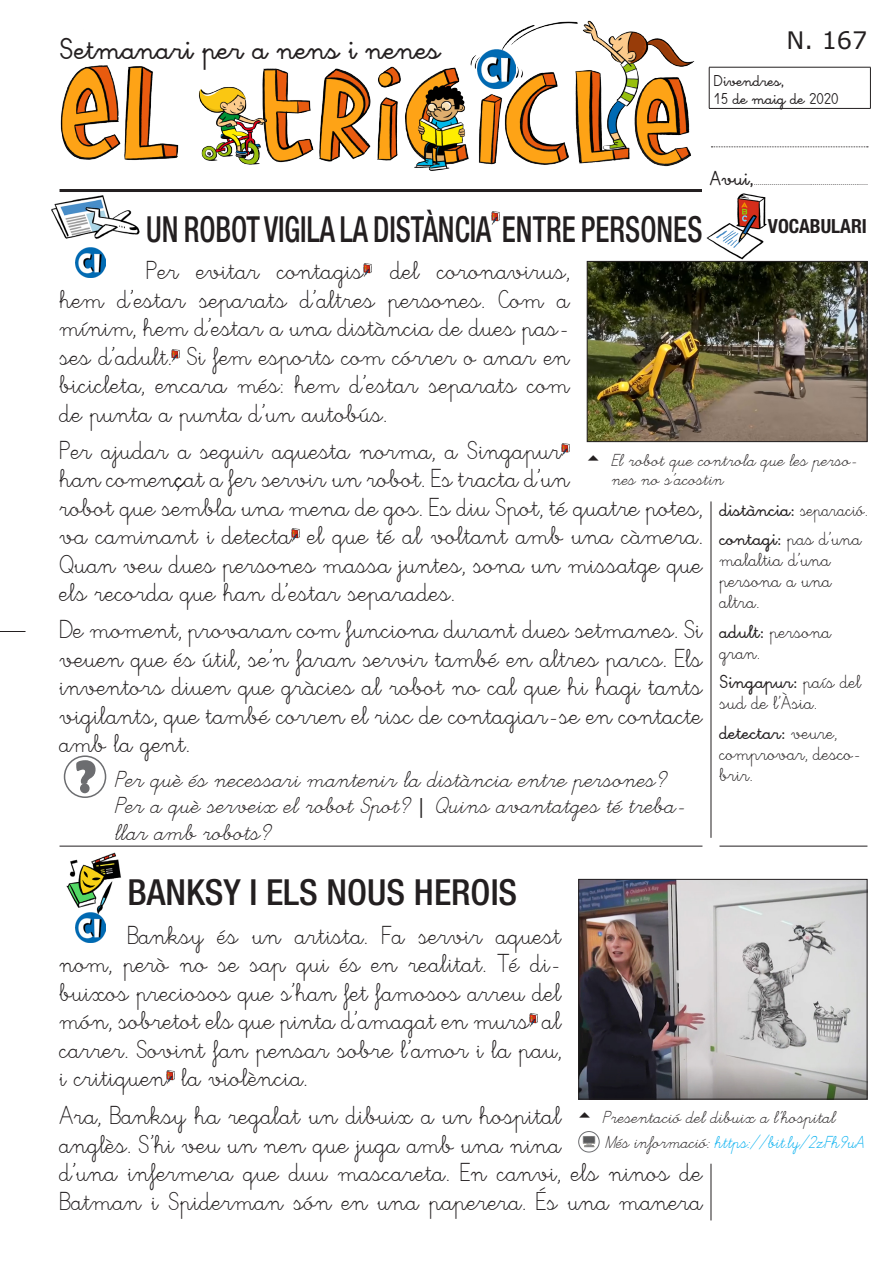
<style>
.page{position:relative;width:893px;height:1263px;background:#fff}
.page>*{position:absolute;margin:0;border:0;box-sizing:border-box;transform-origin:0 0}
.t1{font:500 condensed 36px "Helvetica Neue LT Std";color:#231f20;scale:.81 1}
.t2{font:500 condensed 36px "Helvetica Neue LT Std";color:#231f20}
.t3{font:31.5px "Escolar 2 Negra";color:#231f20}
.t4{font:27px/28.5px "Escolar 1";color:#231f20;text-align:justify}
.t5{font:italic 24px/26.2px "Escolar 1";color:#231f20}
.t6{font:24px "Verdana";color:#231f20}
.t7{font:21px "Escolar 2 Negra";color:#231f20}
.cos_basic{font:19.65px/21px "Escolar 1";color:#231f20}
.cos_basic-2{font:19.65px "Escolar 2 Negra";color:#231f20}
.t8{font:700 condensed 19.5px "Helvetica Neue LT Std";color:#231f20}
.cos_basic-3{font:italic 18px/19.5px "Escolar 1";color:#231f20}
.cos_basic-4{font:italic 18px "Escolar 1";color:#00aeef;scale:.96 1}
.t9{font:16.35px "Escolar 2 Negra";color:#231f20}
.t10{font:9px "Escolar 2 Negra";color:#231f20}
.s1{font-family:"Verdana";font-size:16.5px}
.s2{font-family:"Escolar 1"}
.s3{font-family:"Escolar 2 Negra"}
.s4{color:#231f20}
</style>
<div class="page">
<img style="left:51px;top:190px;width:56px;height:28px">
<svg style="left:711px;top:146px;width:157px;height:1px"></svg>
<svg style="left:0;top:631px;width:26px;height:1px"></svg>
<img style="left:60px;top:20px;width:635px;height:151px">
<div style="left:64px;top:755px;width:42px;height:43px;border:2px solid #6c6d70;border-radius:50%"></div>
<hr style="left:711px;top:501px;width:1px;height:337px;background:#231f20">
<hr style="left:709px;top:67px;width:162px;height:1px;background:#231f20">
<hr style="left:709px;top:67px;width:1px;height:41px;background:#231f20">
<hr style="left:870px;top:67px;width:1px;height:41px;background:#231f20">
<hr style="left:709px;top:108px;width:162px;height:1px;background:#231f20">
<hr style="left:719px;top:846px;width:148px;height:1px;background:#231f20">
<hr style="left:60px;top:846px;width:642px;height:1px;background:#231f20">
<hr style="left:60px;top:189px;width:642px;height:3px;background:#231f20">
<hr style="left:711px;top:1164px;width:1px;height:56px;background:#231f20">
<img style="left:712px;top:193px;width:62px;height:68px">
<img style="left:712px;top:263px;width:153px;height:177px">
<img style="left:66px;top:852px;width:55px;height:60px">
<img style="left:76px;top:912px;width:29px;height:30px">
<svg style="left:529px;top:1013px;width:8px;height:13px"></svg>
<svg style="left:167px;top:1070px;width:8px;height:13px"></svg>
<div style="left:578px;top:1131px;width:22px;height:21px;border:1px solid #6c6d70;border-radius:50%"></div>
<svg style="left:583px;top:1136px;width:12px;height:12px"></svg>
<img style="left:580px;top:881px;width:285px;height:216px">
<div style="left:578px;top:879px;width:289px;height:220px;border:1px solid #231f20"></div>
<img style="left:477px;top:50px;width:38px;height:38px">
<svg style="left:55px;top:207px;width:657px;height:587px"></svg>
<p class="t3" style="left:60px;top:31px;width:382px">Setmanari per a nens i nenes</p>
<p class="t6" style="left:787px;top:24px;width:82px">N. 167</p>
<p class="t9" style="left:713px;top:72px;width:72px">Divendres,</p>
<p class="t9" style="left:713px;top:90px;width:127px">15 de maig de 2020</p>
<p class="t7" style="left:710px;top:166px;width:45px">Avui,</p>
<p class="t10" style="left:754px;top:177px;width:116px">..........................................................</p>
<p class="t1" style="left:146px;top:208px;width:688px">UN ROBOT VIGILA LA DISTÀNCIA ENTRE PERSONES</p>
<p class="t4" style="left:60px;top:258px;width:512px;text-indent:87px">Per evitar contagis del coronavirus, hem d’estar separats d’altres persones. Com a mínim, hem d’estar a una distància de dues pas&shy;ses d’adult. Si fem esports com córrer o anar en bicicleta, encara més: hem d’estar separats com de punta a punta d’un autobús.</p>
<p class="t4" style="left:60px;top:438px;width:645px;text-align:left">Per ajudar a seguir aquesta norma, a Singapur<br>han començat a fer servir un robot. Es tracta d’un<br>robot que sembla una mena de gos. Es diu Spot, té quatre potes, va caminant i detecta el que té al voltant amb una càmera.<br>Quan veu dues persones massa juntes, sona un missatge que els recorda que han d’estar separades.</p>
<p class="t4" style="left:60px;top:617px;width:645px">De moment, provaran com funciona durant dues setmanes. Si veuen que és útil, se’n faran servir també en altres parcs. Els inventors diuen que gràcies al robot no cal que hi hagi tants vigilants, que també corren el risc de contagiar-se en contacte amb la gent.</p>
<p class="t5" style="left:114px;top:768px;width:580px">Perquèésnecessarimantenirladistànciaentrepersones?<br>PeraquèserveixelrobotSpot?<span class="s1">│</span> Quinsavantatgestétreba&shy;llarambrobots?</p>
<p class="t8" style="left:768px;top:214px;width:101px">VOCABULARI</p>
<p class="cos_basic-3" style="left:611px;top:451px;width:254px">Elrobotquecontrolaquelesperso&shy;nesnos’acostin</p>
<p class="cos_basic-2" style="left:719px;top:499px;width:149px">distància: <span class="s2">separació.</span></p>
<p class="cos_basic" style="left:719px;top:530px;width:144px"><span class="s3">contagi:</span> pas d’una malaltia d’una persona a una altra.</p>
<p class="cos_basic" style="left:719px;top:622px;width:113px"><span class="s3">adult:</span> persona gran.</p>
<p class="cos_basic" style="left:719px;top:673px;width:143px"><span class="s3">Singapur:</span> país del sud de l’Àsia.</p>
<p class="cos_basic" style="left:719px;top:723px;width:143px"><span class="s3">detectar:</span> veure, comprovar, desco&shy;brir.</p>
<p class="t2" style="left:127px;top:871px;width:391px">BANKSY I ELS NOUS HEROIS</p>
<p class="t4" style="left:60px;top:922px;width:503px;text-indent:68px">Banksy és un artista. Fa servir aquest nom, però no se sap qui és en realitat. Té di&shy;buixos preciosos que s’han fet famosos arreu del món, sobretot els que pinta d’amagat en murs al carrer. Sovint fan pensar sobre l’amor i la pau, i critiquen la violència.</p>
<p class="t4" style="left:60px;top:1103px;width:644px;text-align:left">Ara, Banksy ha regalat un dibuix a un hospital<br>anglès. S’hi veu un nen que juga amb una nina<br>d’una infermera que duu mascareta. En canvi, els ninos de Batman i Spiderman són en una paperera. És una manera</p>
<p class="cos_basic-3" style="left:602px;top:1109px;width:240px">Presentaciódeldibuixal’hospital</p>
<p class="cos_basic-4" style="left:605px;top:1133px;width:278px"><span class="s4">Mésinformació:</span>https://bit.ly /2zFh9uA</p>
</div>
